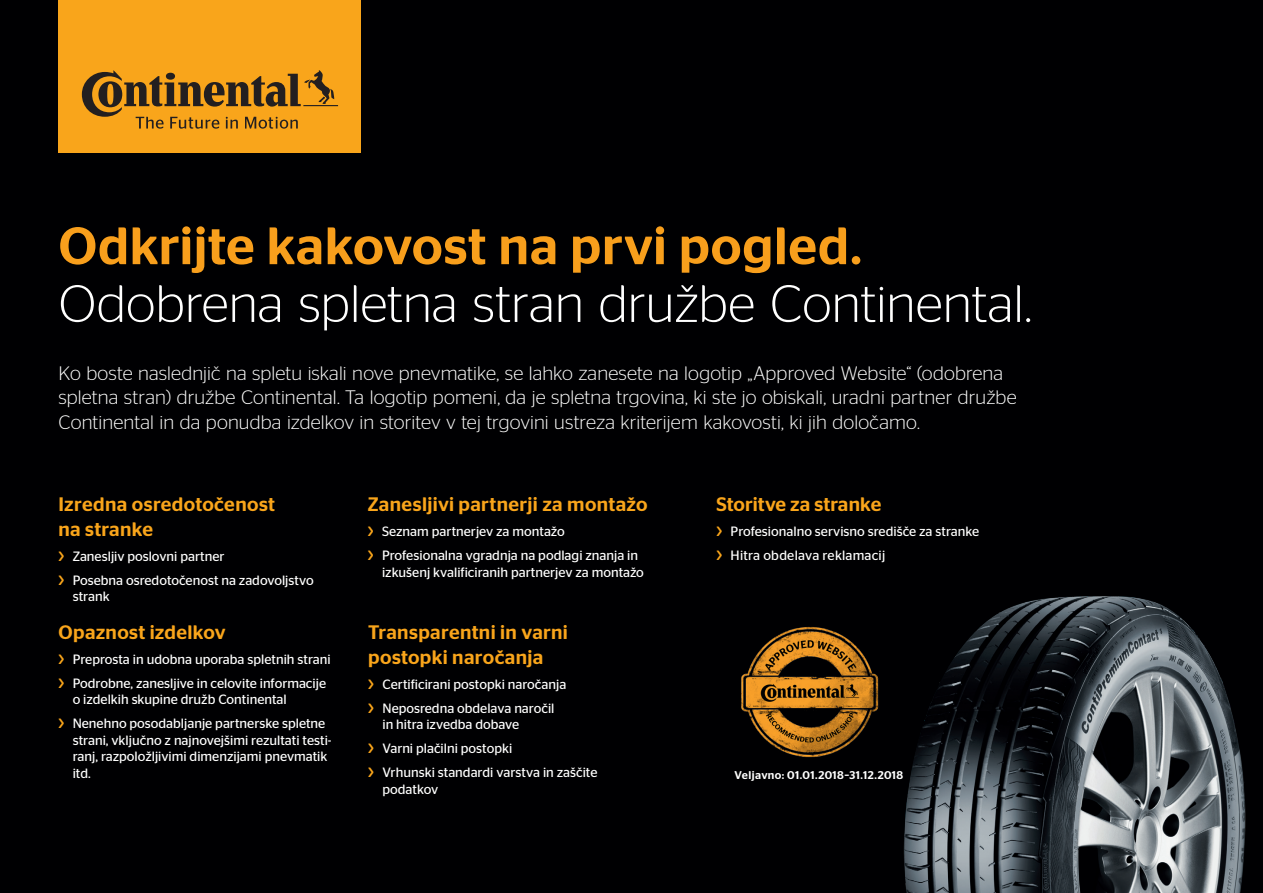
<style>
.page{position:relative;width:1263px;height:893px;background:#000002}
.page>*{position:absolute;margin:0;border:0;box-sizing:border-box;transform-origin:0 0}
.t1{font:300 52.5px "Continental Stag Sans";color:#fff}
.t2{font:500 52.5px "Continental Stag Sans";letter-spacing:.015em;color:#f89f1c}
.t3{font:300 19.5px/24.8px "Continental Stag Sans";letter-spacing:.005em;color:#fff}
.t4{font:500 19.5px/24.8px "Continental Stag Sans";letter-spacing:.015em;color:#f9a51b}
.t5{font:13.5px/24px "Continental Stag Sans";color:#fff}
.t6{font:500 13.5px/24px "Continental Stag Sans";color:#f9a51b}
.t7{font:500 11.25px "Continental Stag Sans";letter-spacing:.035em;color:#fff}
</style>
<div class="page">
<div style="left:58px;top:0;width:303px;height:152px;background:#f9a51b"></div>
<svg style="left:82px;top:70px;width:256px;height:59px"></svg>
<img style="left:904px;top:596px;width:342px;height:297px">
<img style="left:741px;top:627px;width:138px;height:131px">
<h1 class="t2" style="left:59px;top:216px;width:805px">Odkrijte kakovost na prvi pogled.</h1>
<h1 class="t1" style="left:59px;top:275px;width:975px">Odobrena spletna stran družbe Continental.</h1>
<p class="t3" style="left:58px;top:360px;width:960px">Ko boste naslednjič na spletu iskali nove pnevmatike, se lahko zanesete na logotip „Approved Website“ (odobrena spletna stran) družbe Continental. Ta logotip pomeni, da je spletna trgovina, ki ste jo obiskali, uradni partner družbe<br>Continental in da ponudba izdelkov in storitev v tej trgovini ustreza kriterijem kakovosti, ki jih določamo.</p>
<h2 class="t4" style="left:58px;top:492px;width:218px">Izredna osredotočenost na stranke</h2>
<p class="t5" style="left:73px;top:544px;width:243px">Zanesljiv poslovni partner<br>Posebna osredotočenost na zadovoljstvo</p>
<p class="t5" style="left:73px;top:584px;width:38px">strank</p>
<p class="t6" style="left:58px;top:544px;width:7px">&gt; &gt;</p>
<h2 class="t4" style="left:58px;top:620px;width:169px">Opaznost izdelkov</h2>
<p class="t5" style="left:73px;top:647px;width:259px">Preprosta in udobna uporaba spletnih strani<br>Podrobne, zanesljive in celovite informacije</p>
<p class="t5" style="left:73px;top:687px;width:254px">o izdelkih skupine družb Continental<br>Nenehno posodabljanje partnerske spletne</p>
<p class="t5" style="left:73px;top:732px;width:260px;line-height:16.5px">strani, vključno z najnovejšimi rezultati testi&shy;ranj, razpoložljivimi dimenzijami pnevmatik itd.</p>
<p class="t6" style="left:58px;top:647px;width:7px">&gt; &gt;</p>
<p class="t6" style="left:58px;top:712px;width:7px">&gt;</p>
<h2 class="t4" style="left:368px;top:492px;width:281px">Zanesljivi partnerji za montažo</h2>
<p class="t5" style="left:382px;top:519px;width:258px">Seznam partnerjev za montažo<br>Profesionalna vgradnja na podlagi znanja in</p>
<p class="t5" style="left:382px;top:560px;width:263px">izkušenj kvalificiranih partnerjev za montažo</p>
<p class="t6" style="left:368px;top:519px;width:7px">&gt; &gt;</p>
<h2 class="t4" style="left:368px;top:620px;width:201px">Transparentni in varni postopki naročanja</h2>
<p class="t5" style="left:382px;top:672px;width:185px">Certificirani postopki naročanja<br>Neposredna obdelava naročil</p>
<p class="t5" style="left:382px;top:712px;width:216px">in hitra izvedba dobave<br>Varni plačilni postopki<br>Vrhunski standardi varstva in zaščite</p>
<p class="t5" style="left:382px;top:777px;width:57px">podatkov</p>
<p class="t6" style="left:368px;top:672px;width:7px">&gt; &gt;</p>
<p class="t6" style="left:368px;top:737px;width:7px">&gt; &gt;</p>
<h2 class="t4" style="left:716px;top:492px;width:166px">Storitve za stranke</h2>
<p class="t5" style="left:731px;top:519px;width:250px">Profesionalno servisno središče za stranke<br>Hitra obdelava reklamacij</p>
<p class="t6" style="left:716px;top:519px;width:7px">&gt; &gt;</p>
<p class="t7" style="left:734px;top:769px;width:170px">Veljavno: 01.01.2018–31.12.2018</p>
</div>
